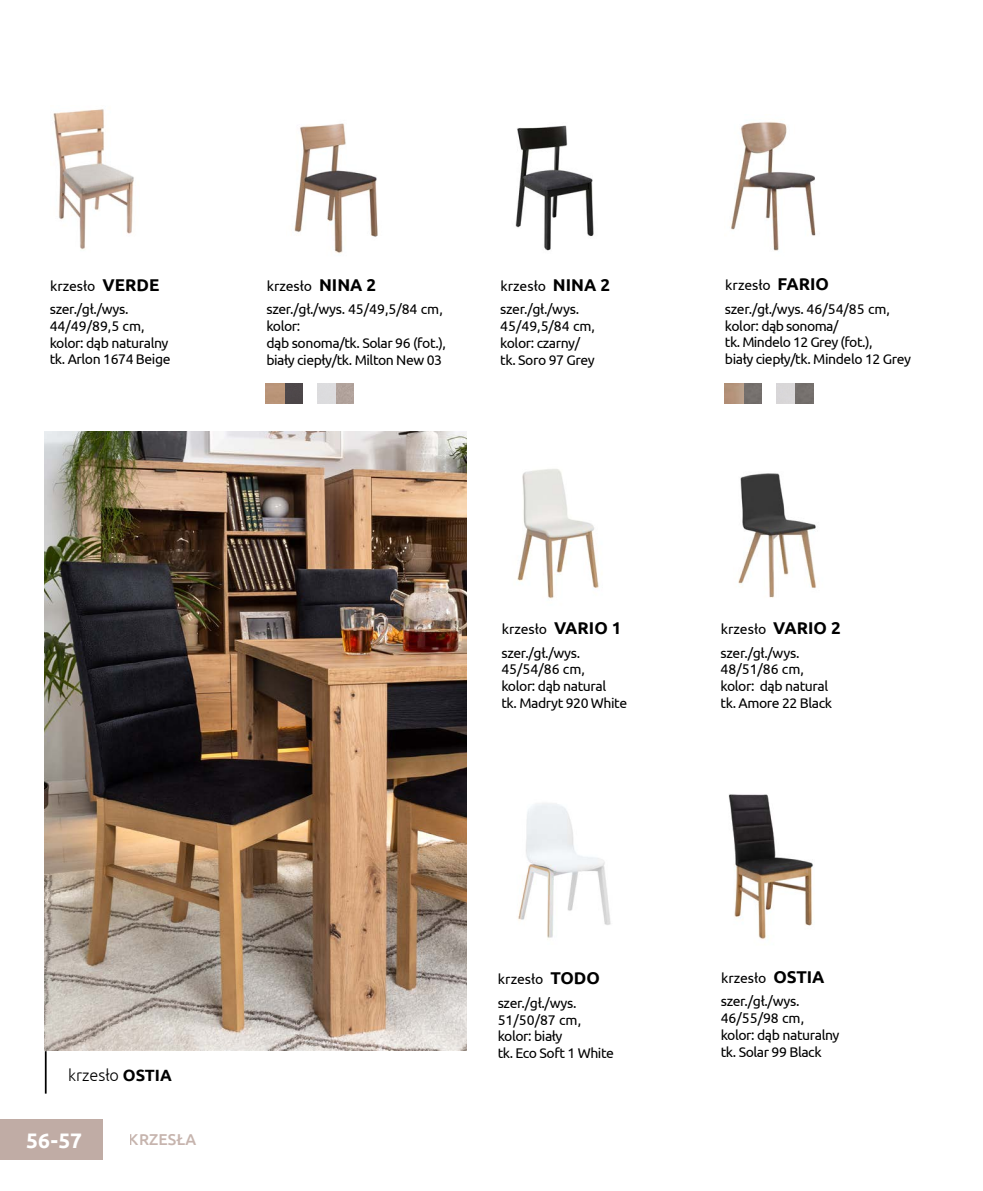
<style>
.page{position:relative;width:983px;height:1191px;background:#fff}
.page>*{position:absolute;margin:0;border:0;box-sizing:border-box;transform-origin:0 0}
.t1{font:700 21px "Ubuntu";color:#fff}
.t2{font:300 16.28px "Ubuntu";color:#000}
.t3{font:500 15.75px "Ubuntu";color:#c0aca5}
.t4{font:14px/16.8px "Ubuntu";letter-spacing:-.03em;color:#000}
.t5{font:14px/23.4px "Ubuntu";color:#000}
.t6{font:14px/23.4px "Ubuntu";letter-spacing:-.01em;color:#000}
.s1{font-weight:700;font-size:16.97px}
.s2{font-weight:700}
</style>
<div class="page">
<img style="left:743px;top:383px;width:17px;height:20px">
<img style="left:794px;top:383px;width:19px;height:20px">
<div style="left:724px;top:383px;width:19px;height:20px;background:linear-gradient(to bottom,#b4977e,#b5947c)"></div>
<div style="left:776px;top:383px;width:18px;height:20px;background:#d9d7d8"></div>
<img style="left:731px;top:122px;width:85px;height:129px">
<img style="left:517px;top:469px;width:82px;height:130px">
<img style="left:738px;top:473px;width:79px;height:125px">
<img style="left:518px;top:803px;width:93px;height:137px">
<img style="left:266px;top:384px;width:36px;height:20px">
<img style="left:317px;top:384px;width:36px;height:20px">
<div style="left:266px;top:384px;width:18px;height:19px;background:#ba9578"></div>
<div style="left:317px;top:384px;width:18px;height:19px;background:#dcdcde"></div>
<img style="left:53px;top:109px;width:81px;height:141px">
<img style="left:294px;top:123px;width:84px;height:131px">
<img style="left:515px;top:125px;width:79px;height:126px">
<img style="left:728px;top:794px;width:85px;height:145px">
<hr style="left:45px;top:1051px;width:2px;height:42px;background:#000">
<div style="left:0;top:1119px;width:103px;height:40px;background:#c0aca5"></div>
<img style="left:44px;top:431px;width:422px;height:619px">
<p class="t6" style="left:50px;top:273px;width:111px">krzesło <span class="s1">VERDE </span>szer./gł./wys.</p>
<p class="t4" style="left:50px;top:317px;width:122px">44/49/89,5 cm, kolor: dąb naturalny tk. Arlon 1674 Beige</p>
<p class="t5" style="left:266px;top:273px;width:111px">krzesło <span class="s1">NINA 2</span></p>
<p class="t5" style="left:500px;top:273px;width:111px">krzesło <span class="s1">NINA 2</span></p>
<p class="t4" style="left:266px;top:300px;width:181px">szer./gł./wys. 45/49,5/84 cm, kolor:<br>dąb sonoma/tk. Solar 96 (fot.), biały ciepły/tk. Milton New 03</p>
<p class="t4" style="left:500px;top:300px;width:96px">szer./gł./wys.<br>45/49,5/84 cm, kolor: czarny/ tk. Soro 97 Grey</p>
<p class="t5" style="left:724px;top:273px;width:166px">krzesło <span class="s1">FARIO </span>szer./gł./wys. 46/54/85 cm,</p>
<p class="t4" style="left:724px;top:317px;width:188px">kolor: dąb sonoma/<br>tk. Mindelo 12 Grey (fot.),<br>biały ciepły/tk. Mindelo 12 Grey</p>
<p class="t5" style="left:501px;top:617px;width:121px">krzesło <span class="s1">VARIO 1</span></p>
<p class="t5" style="left:720px;top:617px;width:121px">krzesło <span class="s1">VARIO 2</span></p>
<p class="t4" style="left:501px;top:644px;width:127px">szer./gł./wys.<br>45/54/86 cm,<br>kolor: dąb natural<br>tk. Madryt 920 White</p>
<p class="t4" style="left:720px;top:644px;width:113px">szer./gł./wys.<br>48/51/86 cm, kolor: dąb natural tk. Amore 22 Black</p>
<p class="t2" style="left:68px;top:1065px;width:105px">krzesło <span class="s2">OSTIA</span></p>
<h1 class="t1" style="left:26px;top:1127px;width:57px">56-57</h1>
<p class="t3" style="left:129px;top:1129px;width:69px">KRZESŁA</p>
<p class="t5" style="left:498px;top:967px;width:103px">krzesło <span class="s1">TODO</span></p>
<p class="t4" style="left:497px;top:994px;width:118px">szer./gł./wys.<br>51/50/87 cm, kolor: biały<br>tk. Eco Soft 1 White</p>
<p class="t6" style="left:720px;top:966px;width:105px">krzesło <span class="s1">OSTIA </span>szer./gł./wys.</p>
<p class="t4" style="left:720px;top:1009px;width:120px">46/55/98 cm, kolor: dąb naturalny tk. Solar 99 Black</p>
</div>
